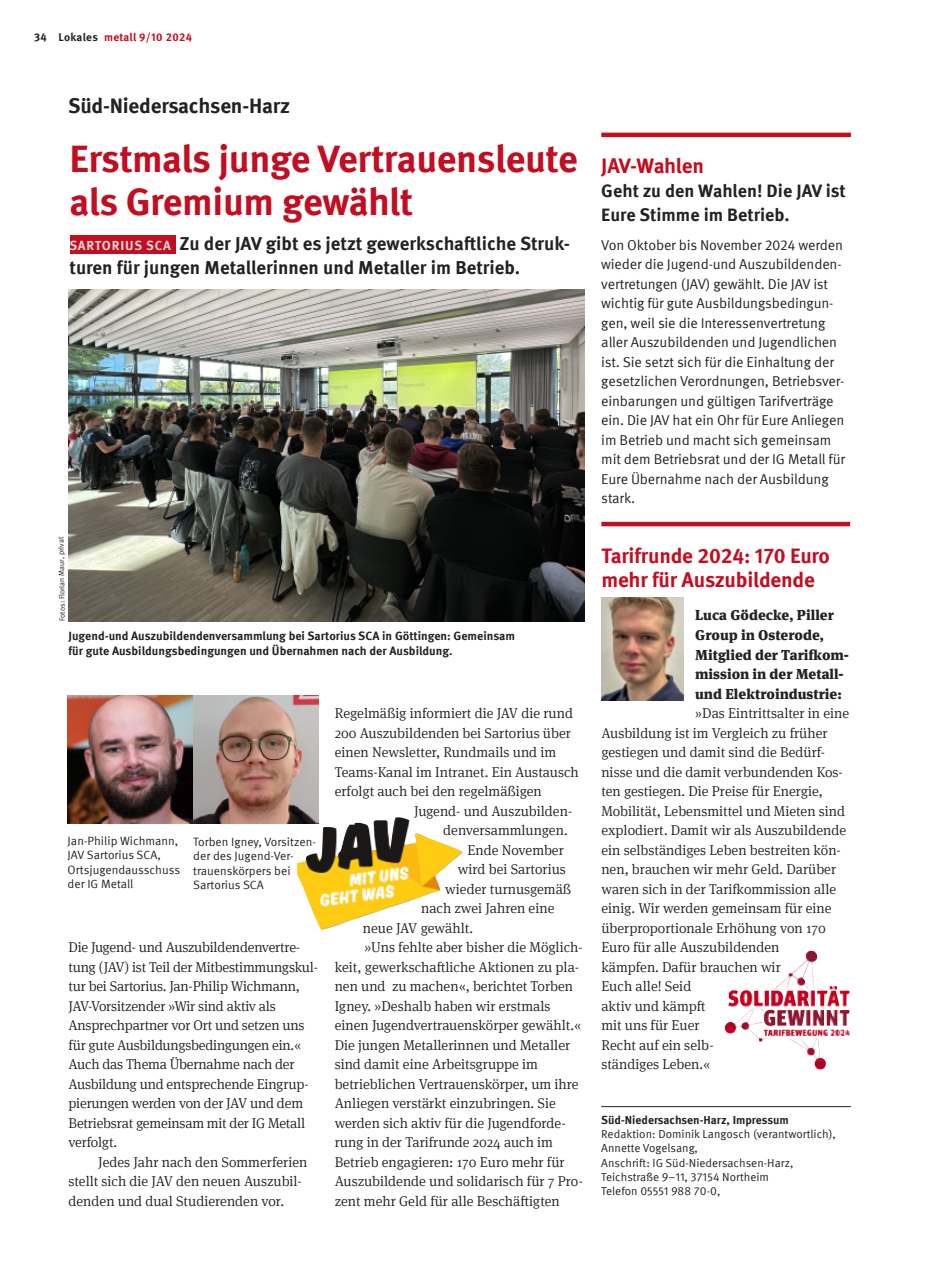
<style>
.page{position:relative;width:936px;height:1285px;background:#fff}
.page>*{position:absolute;margin:0;border:0;box-sizing:border-box;transform-origin:0 0}
.t1{font:700 38.25px/42.8px "Meta IGM";letter-spacing:-.01em;color:#c30d20}
.t2{font:700 21px/24px "Meta IGM";letter-spacing:-.01em;color:#c30d20}
.t3{font:700 21px "Meta IGM";letter-spacing:-.01em;color:#222221}
.t4{font:700 18.75px/24px "Meta IGM";color:#222221}
.t5{font:700 18px/24px "Meta IGM";color:#222221}
.t6{font:300 14.25px/19.5px "Meta Serif IGM";color:#222221}
.t7{font:14.25px/19.5px "Meta IGM";letter-spacing:-.01em;color:#222221}
.t8{font:900 14.25px/19.5px "Meta Serif IGM";color:#222221}
.t9{font:12px/14.4px "Meta IGM";color:#222221}
.t10{font:700 12px/15px "Meta IGM";color:#222221}
.t11{font:11.7px/14.2px "Meta IGM";color:#222221}
.t12{font:700 11.7px "Meta IGM";color:#222221}
.t13{font:700 11.25px "Meta IGM";letter-spacing:.025em;color:#c30d20}
.t14{font:7.5px "Meta IGM";color:#222221}
.s1{color:#222221}
.s2{font-size:13.2px;color:#d9d9d9}
</style>
<div class="page">
<hr style="left:601px;top:1106px;width:249px;height:1px;background:#222221">
<div style="left:70px;top:235px;width:105px;height:19px;background:#c30d20"></div>
<img style="left:68px;top:695px;width:250px;height:128px">
<img style="left:68px;top:289px;width:516px;height:332px">
<img style="left:297px;top:817px;width:165px;height:112px">
<hr style="left:601px;top:133px;width:249px;height:4px;background:#c30d20">
<img style="left:601px;top:598px;width:82px;height:102px">
<div style="left:601px;top:521px;width:249px;height:5px;background:#c30d20"></div>
<img style="left:725px;top:950px;width:92px;height:99px">
<p class="t13" style="left:34px;top:29px;width:159px"><span class="s1">34 Lokales</span> metall 9/10 2024</p>
<h2 class="t3" style="left:68px;top:92px;width:224px">Süd-Niedersachsen-Harz</h2>
<h1 class="t1" style="left:70px;top:137px;width:509px">Erstmals junge Vertrauensleute als Gremium gewählt</h1>
<h3 class="t4" style="left:70px;top:231px;width:502px"><span class="s2">SARTORIUS SCA</span> Zu der JAV gibt es jetzt gewerkschaftliche Struk&shy;turen für jungen Metallerinnen und Metaller im Betrieb.</h3>
<p class="t14" style="left:57px;top:621px;width:85px;rotate:-91deg">Fotos: Florian Maur, privat</p>
<p class="t10" style="left:68px;top:627px;width:448px">Jugend-und Auszubildendenversammlung bei Sartorius SCA in Göttingen: Gemeinsam für gute Ausbildungsbedingungen und Übernahmen nach der Ausbildung.</p>
<p class="t9" style="left:68px;top:833px;width:114px">Jan-Philip Wichmann,<br>JAV Sartorius SCA,<br>Ortsjugendausschuss der IG Metall</p>
<p class="t9" style="left:193px;top:834px;width:124px">Torben Igney, Vorsitzen&shy;der des Jugend-Ver&shy;trauenskörpers bei<br>Sartorius SCA</p>
<p class="t6" style="left:68px;top:937px;width:251px">Die Jugend- und Auszubildendenvertre&shy;tung (JAV) ist Teil der Mitbestimmungskul&shy;tur bei Sartorius. Jan-Philip Wichmann, JAV-Vorsitzender »Wir sind aktiv als Ansprechpartner vor Ort und setzen uns für gute Ausbildungsbedingungen ein.« Auch das Thema Übernahme nach der Ausbildung und entsprechende Eingrup&shy;pierungen werden von der JAV und dem Betriebsrat gemeinsam mit der IG Metall verfolgt.</p>
<p class="t6" style="left:68px;top:1151px;width:240px;text-indent:30px">Jedes Jahr nach den Sommerferien stellt sich die JAV den neuen Auszubil&shy;denden und dual Studierenden vor.</p>
<p class="t6" style="left:334px;top:703px;width:240px">Regelmäßig informiert die JAV die rund</p>
<p class="t6" style="left:334px;top:722px;width:238px">200 Auszubildenden bei Sartorius über</p>
<p class="t6" style="left:334px;top:742px;width:223px">einen Newsletter, Rundmails und im</p>
<p class="t6" style="left:334px;top:761px;width:245px">Teams-Kanal im Intranet. Ein Austausch</p>
<p class="t6" style="left:334px;top:781px;width:209px">erfolgt auch bei den regelmäßigen</p>
<p class="t6" style="left:414px;top:800px;width:160px">Jugend- und Auszubilden-</p>
<p class="t6" style="left:443px;top:820px;width:126px">denversammlungen.</p>
<p class="t6" style="left:467px;top:839px;width:98px">Ende November</p>
<p class="t6" style="left:458px;top:859px;width:109px">wird bei Sartorius</p>
<p class="t6" style="left:445px;top:878px;width:127px">wieder turnusgemäß</p>
<p class="t6" style="left:421px;top:898px;width:135px">nach zwei Jahren eine</p>
<p class="t6" style="left:363px;top:917px;width:112px">neue JAV gewählt.</p>
<p class="t6" style="left:364px;top:937px;width:220px">»Uns fehlte aber bisher die Möglich-</p>
<p class="t6" style="left:334px;top:956px;width:246px">keit, gewerkschaftliche Aktionen zu pla-</p>
<p class="t6" style="left:334px;top:976px;width:240px">nen und zu machen«, berichtet Torben</p>
<p class="t6" style="left:334px;top:995px;width:217px">Igney. »Deshalb haben wir erstmals</p>
<p class="t6" style="left:334px;top:1015px;width:248px">einen Jugendvertrauenskörper gewählt.«</p>
<p class="t6" style="left:334px;top:1034px;width:237px">Die jungen Metallerinnen und Metaller</p>
<p class="t6" style="left:334px;top:1054px;width:205px">sind damit eine Arbeitsgruppe im</p>
<p class="t6" style="left:334px;top:1073px;width:245px">betrieblichen Vertrauenskörper, um ihre</p>
<p class="t6" style="left:334px;top:1093px;width:223px">Anliegen verstärkt einzubringen. Sie</p>
<p class="t6" style="left:334px;top:1112px;width:232px">werden sich aktiv für die Jugendforde-</p>
<p class="t6" style="left:334px;top:1132px;width:220px">rung in der Tarifrunde 2024 auch im</p>
<p class="t6" style="left:334px;top:1151px;width:231px">Betrieb engagieren: 170 Euro mehr für</p>
<p class="t6" style="left:334px;top:1171px;width:250px">Auszubildende und solidarisch für 7 Pro-</p>
<p class="t6" style="left:334px;top:1190px;width:226px">zent mehr Geld für alle Beschäftigten</p>
<h2 class="t2" style="left:601px;top:154px;width:104px">JAV-Wahlen</h2>
<p class="t5" style="left:601px;top:179px;width:246px">Geht zu den Wahlen! Die JAV ist<br>Eure Stimme im Betrieb.</p>
<p class="t7" style="left:601px;top:235px;width:245px">Von Oktober bis November 2024 werden wieder die Jugend-und Auszubildenden&shy;vertretungen (JAV) gewählt. Die JAV ist wichtig für gute Ausbildungsbedingun&shy;gen, weil sie die Interessenvertretung aller Auszubildenden und Jugendlichen ist. Sie setzt sich für die Einhaltung der gesetzlichen Verordnungen, Betriebsver&shy;einbarungen und gültigen Tarifverträge ein. Die JAV hat ein Ohr für Eure Anliegen im Betrieb und macht sich gemeinsam mit dem Betriebsrat und der IG Metall für Eure Übernahme nach der Ausbildung stark.</p>
<h2 class="t2" style="left:601px;top:543px;width:230px">Tarifrunde 2024: 170 Euro mehr für Auszubildende</h2>
<p class="t8" style="left:695px;top:605px;width:155px">Luca Gödecke, Piller<br>Group in Osterode,<br>Mitglied der Tarifkom&shy;mission in der Metall&shy;und Elektroindustrie:</p>
<p class="t6" style="left:601px;top:703px;width:249px;text-indent:94px">»Das Eintrittsalter in eine<br>Ausbildung ist im Vergleich zu früher gestiegen und damit sind die Bedürf&shy;nisse und die damit verbundenden Kos&shy;ten gestiegen. Die Preise für Energie,<br>Mobilität, Lebensmittel und Mieten sind explodiert. Damit wir als Auszubildende ein selbständiges Leben bestreiten kön&shy;nen, brauchen wir mehr Geld. Darüber waren sich in der Tarifkommission alle einig. Wir werden gemeinsam für eine überproportionale Erhöhung von 170<br>Euro für alle Auszubildenden<br>kämpfen. Dafür brauchen wir<br>Euch alle! Seid<br>aktiv und kämpft<br>mit uns für Euer<br>Recht auf ein selb-<br>ständiges Leben.«</p>
<p class="t12" style="left:601px;top:1111px;width:189px">Süd-Niedersachsen-Harz, Impressum</p>
<p class="t11" style="left:601px;top:1126px;width:236px">Redaktion: Dominik Langosch (verantwortlich), Annette Vogelsang,<br>Anschrift: IG Süd-Niedersachsen-Harz, Teichstraße 9–11, 37154 Northeim<br>Telefon 05551 988 70-0,</p>
</div>
